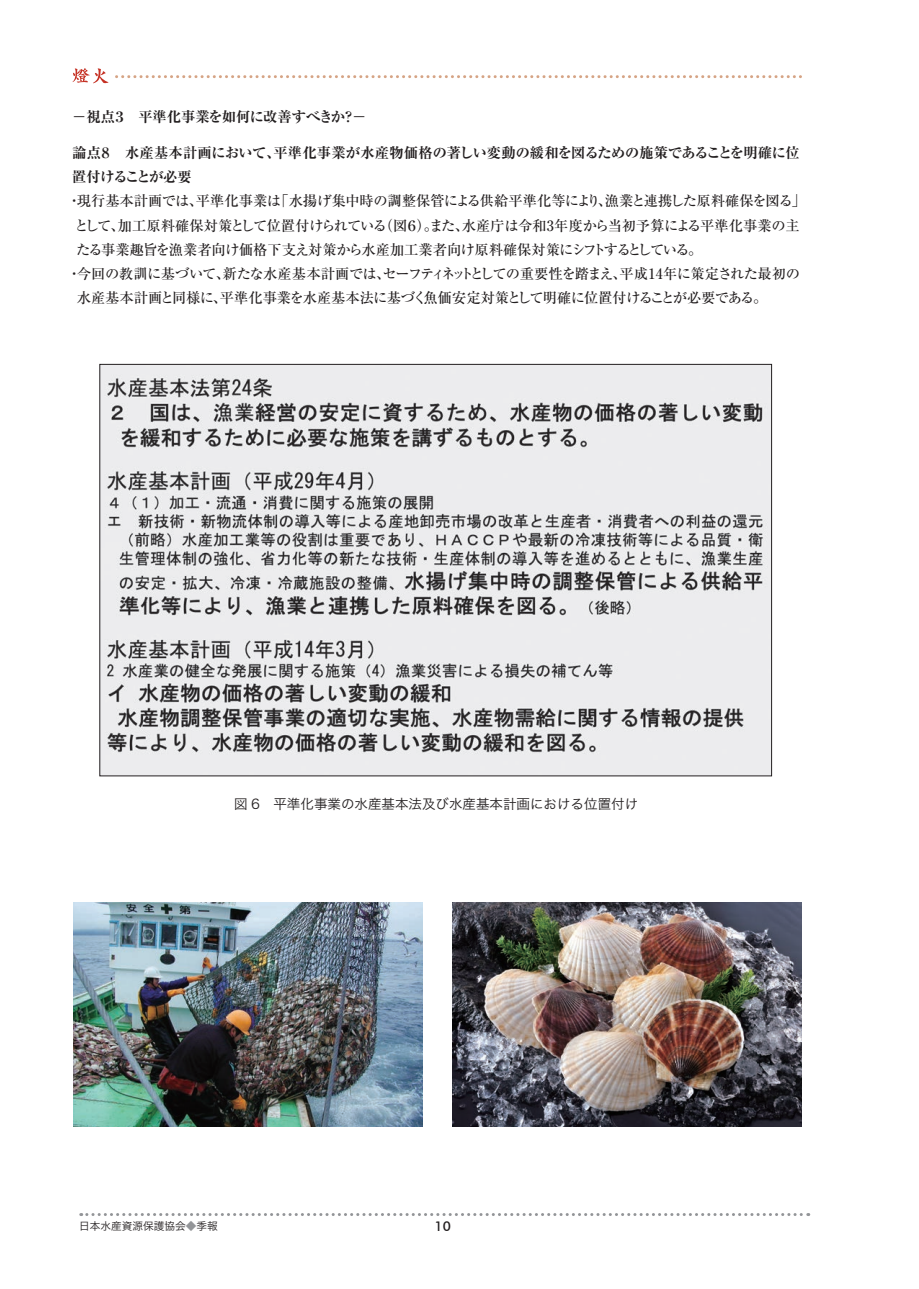
<style>
.page{position:relative;width:919px;height:1289px;background:#fff}
.page>*{position:absolute;margin:0;border:0;box-sizing:border-box;transform-origin:0 0}
.t1{font:500 14.25px "Ryumin Pro";letter-spacing:-.025em;color:#231f20}
.t2{font:700 expanded 14.25px/24px "Ryumin Pro";letter-spacing:-.005em;color:#231f20}
.t3{font:500 14.25px "Ryumin Pro";letter-spacing:.005em;color:#231f20}
.t4{font:13.5px "Hira Kaku Pro W3";color:#231f20}
.t5{font:500 13.5px "Futura BT";color:#231f20}
.t6{font:10.65px "Hira Kaku Pro W3";color:#231f20}
.s1{font-family:"Koz Go Pr 6 N";font-weight:400;font-stretch:normal}
.s2{color:#939598}
</style>
<div class="page">
<svg style="left:81px;top:1213px;width:727px;height:2px"></svg>
<svg style="left:116px;top:75px;width:686px;height:3px"></svg>
<svg style="left:72px;top:68px;width:37px;height:16px"></svg>
<img style="left:102px;top:366px;width:667px;height:408px">
<img style="left:452px;top:902px;width:349px;height:224px">
<img style="left:73px;top:902px;width:349px;height:224px">
<p class="t2" style="left:72px;top:104px;width:295px"><span class="s1">－</span>視点３　平準化事業を如何に改善すべきか？<span class="s1">－</span></p>
<p class="t2" style="left:72px;top:140px;width:729px">論点８　水産基本計画において、平準化事業が水産物価格の著しい変動の緩和を図るための施策であることを明確に位置付けることが必要</p>
<p class="t3" style="left:67px;top:190px;width:739px">・現行基本計画では、平準化事業は「水揚げ集中時の調整保管による供給平準化等により、漁業と連携した原料確保を図る」</p>
<p class="t1" style="left:75px;top:214px;width:726px">として、加工原料確保対策として位置付けられている（図６）。また、水産庁は令和3年度から当初予算による平準化事業の主</p>
<p class="t1" style="left:76px;top:238px;width:628px">たる事業趣旨を漁業者向け価格下支え対策から水産加工業者向け原料確保対策にシフトするとしている。</p>
<p class="t1" style="left:67px;top:262px;width:734px">・今回の教訓に基づいて、新たな水産基本計画では、セーフティネットとしての重要性を踏まえ、平成14年に策定された最初の</p>
<p class="t1" style="left:77px;top:286px;width:692px">水産基本計画と同様に、平準化事業を水産基本法に基づく魚価安定対策として明確に位置付けることが必要である。</p>
<p class="t4" style="left:234px;top:792px;width:405px">図 6　平準化事業の水産基本法及び水産基本計画における位置付け</p>
<p class="t6" style="left:79px;top:1216px;width:140px">日本水産資源保護協会<span class="s2">◆</span>季報</p>
<p class="t5" style="left:434px;top:1217px;width:18px">10</p>
</div>
